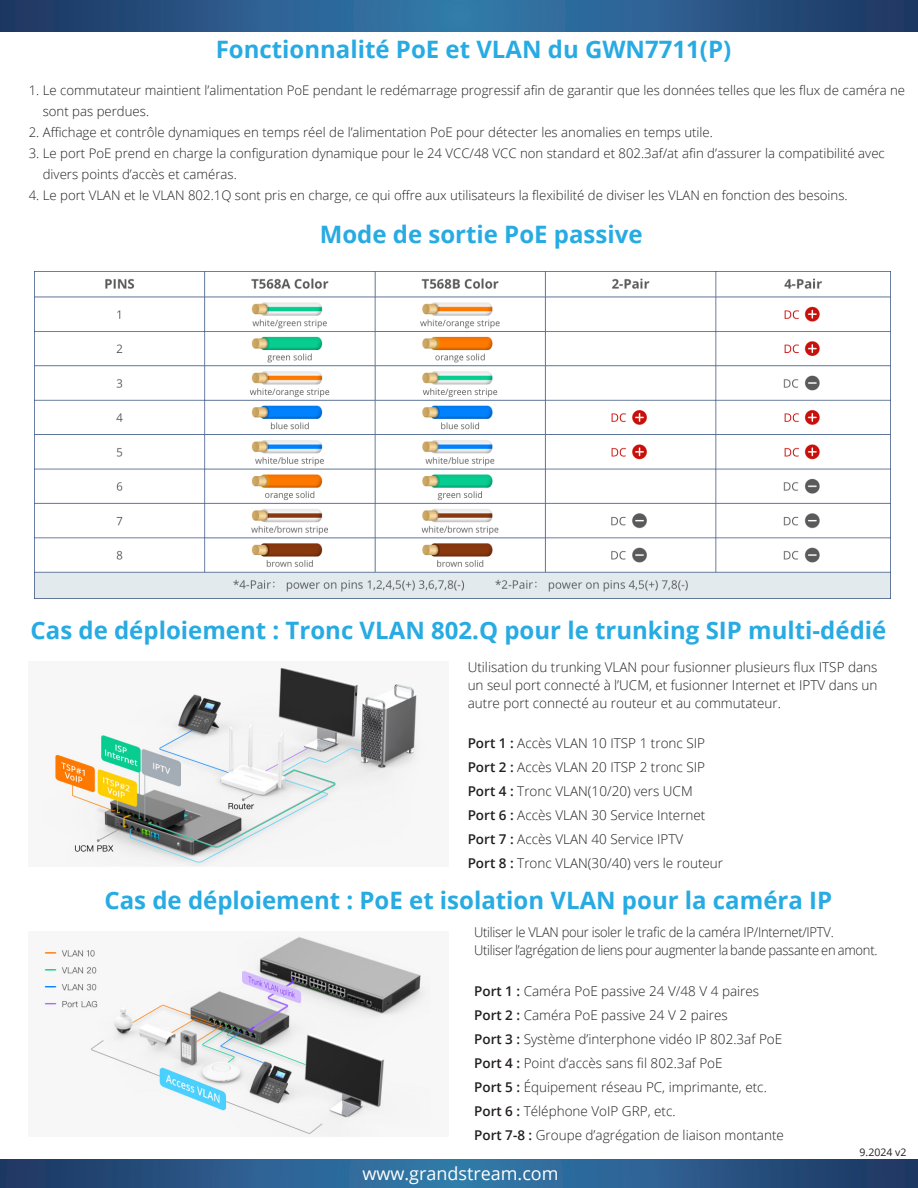
<style>
.page{position:relative;width:918px;height:1188px;background:#fff}
.page>*{position:absolute;margin:0;border:0;box-sizing:border-box;transform-origin:0 0}
.t1{font:700 24px "Open Sans";color:#27abe2}
.t2{font:18px "Open Sans";color:#fff}
.t3{font:300 13.5px/18px "Open Sans";color:#231f20;text-align:justify}
.t4{font:300 13.5px "Open Sans";letter-spacing:-.02em;color:#231f20;scale:.96 1}
.t5{font:300 13.2px/21px "Open Sans";color:#231f20}
.t6{font:10.5px "Open Sans";color:#231f20}
.s1{font-weight:600}
</style>
<div class="page">
<svg style="left:0;top:0;width:918px;height:32px;background:#295988"></svg>
<svg style="left:0;top:1160px;width:918px;height:28px;background:#295988"></svg>
<img style="left:35px;top:272px;width:856px;height:327px">
<img style="left:54px;top:668px;width:366px;height:198px">
<img style="left:43px;top:936px;width:387px;height:200px">
<p class="t1" style="left:216px;top:32px;width:517px">Fonctionnalité PoE et VLAN du GWN7711(P)</p>
<p class="t5" style="left:43px;top:79px;width:864px;text-indent:-14px">1. Le commutateur maintient l’alimentation PoE pendant le redémarrage progressif afin de garantir que les données telles que les flux de caméra ne sont pas perdues.</p>
<p class="t5" style="left:29px;top:121px;width:686px">2. Affichage et contrôle dynamiques en temps réel de l’alimentation PoE pour détecter les anomalies en temps utile.</p>
<p class="t5" style="left:43px;top:142px;width:844px;text-indent:-14px">3. Le port PoE prend en charge la configuration dynamique pour le 24 VCC/48 VCC non standard et 802.3af/at afin d’assurer la compatibilité avec divers points d’accès et caméras.</p>
<p class="t5" style="left:29px;top:184px;width:820px">4. Le port VLAN et le VLAN 802.1Q sont pris en charge, ce qui offre aux utilisateurs la flexibilité de diviser les VLAN en fonction des besoins.</p>
<p class="t1" style="left:320px;top:217px;width:324px">Mode de sortie PoE passive</p>
<p class="t1" style="left:31px;top:613px;width:857px">Cas de déploiement : Tronc VLAN 802.Q pour le trunking SIP multi-dédié</p>
<p class="t3" style="left:468px;top:657px;width:411px">Utilisation du trunking VLAN pour fusionner plusieurs flux ITSP dans un seul port connecté à l’UCM, et fusionner Internet et IPTV dans un autre port connecté au routeur et au commutateur.</p>
<p class="t3" style="left:468px;top:734px;width:239px"><span class="s1">Port 1 :</span> Accès VLAN 10 ITSP 1 tronc SIP</p>
<p class="t3" style="left:468px;top:758px;width:239px"><span class="s1">Port 2 :</span> Accès VLAN 20 ITSP 2 tronc SIP</p>
<p class="t3" style="left:468px;top:782px;width:226px"><span class="s1">Port 4 :</span> Tronc VLAN(10/20) vers UCM</p>
<p class="t3" style="left:468px;top:806px;width:239px"><span class="s1">Port 6 :</span> Accès VLAN 30 Service Internet</p>
<p class="t3" style="left:468px;top:830px;width:217px"><span class="s1">Port 7 :</span> Accès VLAN 40 Service IPTV</p>
<p class="t3" style="left:468px;top:854px;width:257px"><span class="s1">Port 8 :</span> Tronc VLAN(30/40) vers le routeur</p>
<p class="t1" style="left:104px;top:883px;width:729px">Cas de déploiement : PoE et isolation VLAN pour la caméra IP</p>
<p class="t4" style="left:474px;top:923px;width:376px">Utiliser le VLAN pour isoler le trafic de la caméra IP/Internet/IPTV.</p>
<p class="t4" style="left:474px;top:941px;width:422px">Utiliser l’agrégation de liens pour augmenter la bande passante en amont.</p>
<p class="t3" style="left:474px;top:981px;width:287px"><span class="s1">Port 1 :</span> Caméra PoE passive 24 V/48 V 4 paires</p>
<p class="t3" style="left:474px;top:1005px;width:255px"><span class="s1">Port 2 :</span> Caméra PoE passive 24 V 2 paires</p>
<p class="t3" style="left:474px;top:1029px;width:310px"><span class="s1">Port 3 :</span> Système d’interphone vidéo IP 802.3af PoE</p>
<p class="t3" style="left:474px;top:1053px;width:250px"><span class="s1">Port 4 :</span> Point d’accès sans fil 802.3af PoE</p>
<p class="t3" style="left:474px;top:1077px;width:294px"><span class="s1">Port 5 :</span> Équipement réseau PC, imprimante, etc.</p>
<p class="t3" style="left:474px;top:1101px;width:203px"><span class="s1">Port 6 :</span> Téléphone VoIP GRP, etc.</p>
<p class="t3" style="left:474px;top:1125px;width:311px"><span class="s1">Port 7-8 :</span> Groupe d’agrégation de liaison montante</p>
<p class="t6" style="left:860px;top:1145px;width:48px">9.2024 v2</p>
<p class="t2" style="left:362px;top:1161px;width:198px">www.grandstream.com</p>
</div>
